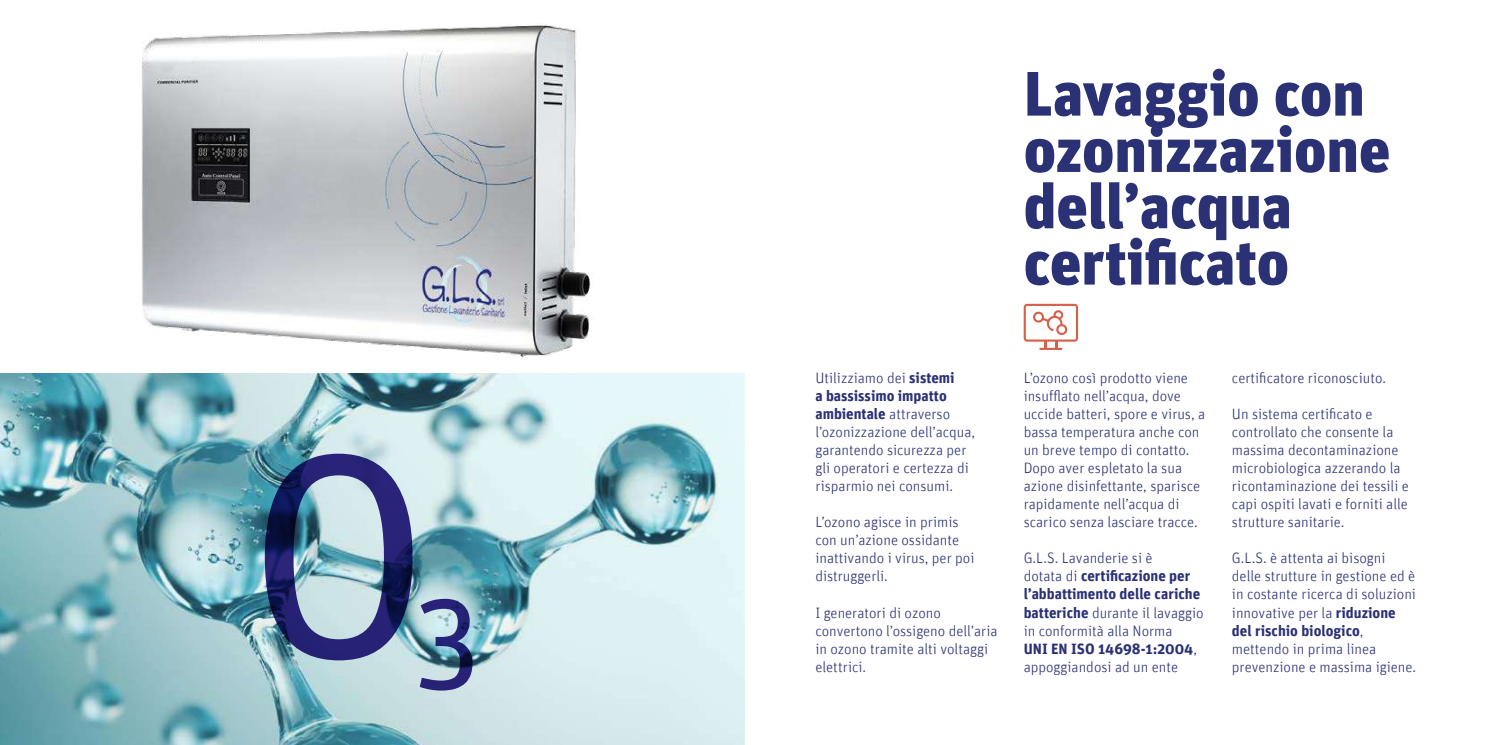
<style>
.page{position:relative;width:1489px;height:745px;background:#fff}
.page>*{position:absolute;margin:0;border:0;box-sizing:border-box;transform-origin:0 0}
.t1{font:288.88px "Unit";color:#312783}
.t2{font:128.25px "Unit";color:#312783}
.t3{font:900 62.5px/56.2px "Unit";color:#2a3175}
.t4{font:300 15px/18px "Unit";color:#2a3175}
.s1{font-weight:700}
</style>
<div class="page">
<hr style="left:1039px;top:347px;width:23px;height:3px;background:#d66048">
<svg style="left:1023px;top:303px;width:54px;height:45px"></svg>
<img style="left:0;top:373px;width:744px;height:371px">
<img style="left:141px;top:25px;width:450px;height:333px">
<h1 class="t1" style="left:246px;top:386px;width:187px">O</h1>
<h2 class="t2" style="left:414px;top:561px;width:68px">3</h2>
<h3 class="t3" style="left:1023px;top:64px;width:368px">Lavaggio con ozonizzazione dell’acqua certificato</h3>
<p class="t4" style="left:815px;top:368px;width:161px">Utilizziamo dei <span class="s1">sistemi<br>a bassissimo impatto ambientale</span> attraverso l’ozonizzazione dell’acqua, garantendo sicurezza per gli operatori e certezza di risparmio nei consumi.</p>
<p class="t4" style="left:815px;top:512px;width:160px">L’ozono agisce in primis con un’azione ossidante inattivando i virus, per poi distruggerli.</p>
<p class="t4" style="left:815px;top:602px;width:184px">I generatori di ozono convertono l’ossigeno dell’aria in ozono tramite alti voltaggi elettrici.</p>
<p class="t4" style="left:1023px;top:368px;width:183px">L’ozono così prodotto viene insufflato nell’acqua, dove uccide batteri, spore e virus, a bassa temperatura anche con un breve tempo di contatto.<br>Dopo aver espletato la sua azione disinfettante, sparisce rapidamente nell’acqua di scarico senza lasciare tracce.</p>
<p class="t4" style="left:1023px;top:548px;width:181px">G.L.S. Lavanderie si è<br>dotata di <span class="s1">certificazione per l’abbattimento delle cariche batteriche</span> durante il lavaggio in conformità alla Norma<br><span class="s1">UNI EN ISO 14698-1:2004</span>, appoggiandosi ad un ente</p>
<p class="t4" style="left:1231px;top:368px;width:155px">certificatore riconosciuto.</p>
<p class="t4" style="left:1231px;top:404px;width:178px">Un sistema certificato e controllato che consente la massima decontaminazione microbiologica azzerando la ricontaminazione dei tessili e capi ospiti lavati e forniti alle strutture sanitarie.</p>
<p class="t4" style="left:1231px;top:548px;width:185px">G.L.S. è attenta ai bisogni delle strutture in gestione ed è in costante ricerca di soluzioni innovative per la <span class="s1">riduzione del rischio biologico</span>, mettendo in prima linea</p>
<p class="t4" style="left:1231px;top:656px;width:186px">prevenzione e massima igiene.</p>
</div>
